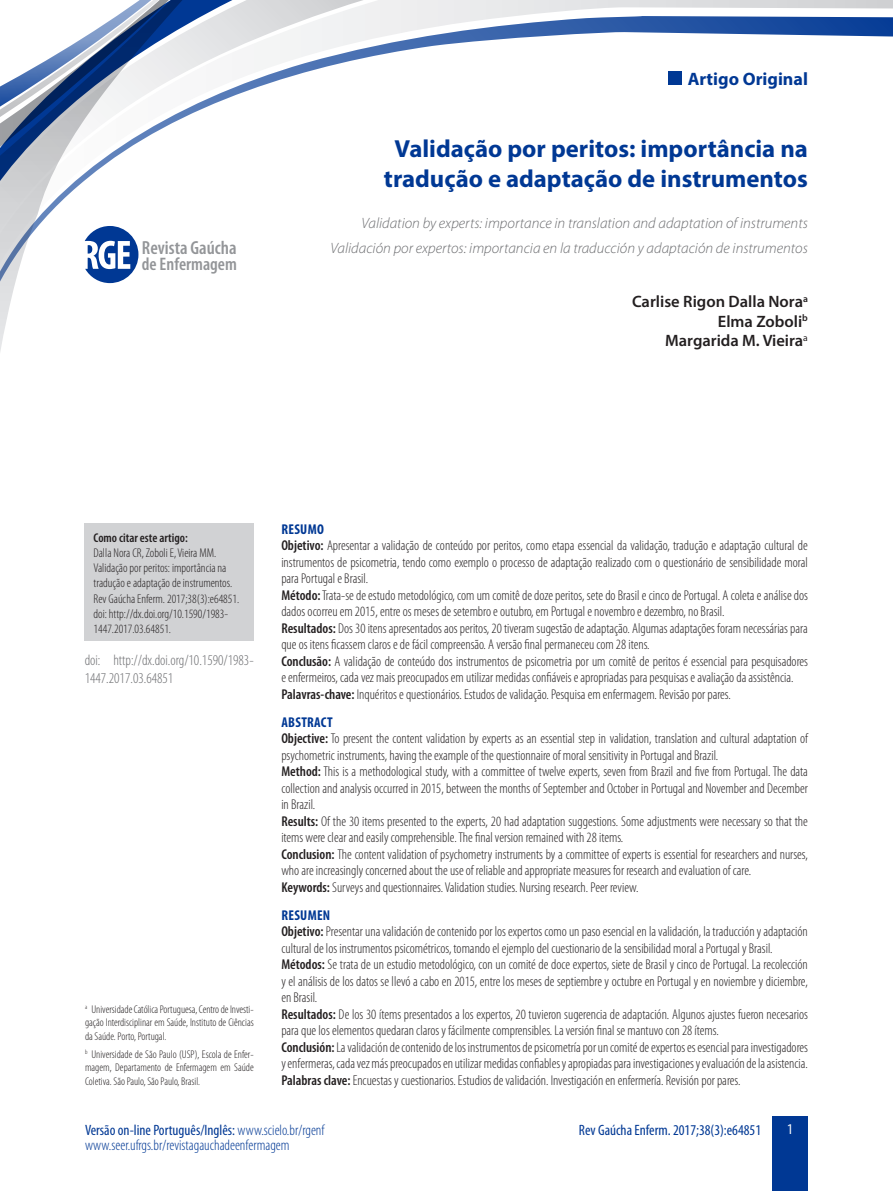
<style>
.page{position:relative;width:893px;height:1191px;background:#fff}
.page>*{position:absolute;margin:0;border:0;box-sizing:border-box;transform-origin:0 0}
.título1{font:700 24.75px/29.7px "Myriad Pro";color:#003894;text-align:center}
.t1{font:600 condensed 19.05px "Myriad Pro";color:#939598}
.t2{font:600 condensed 18.15px "Myriad Pro";color:#939598}
.t3{font:700 18px "Myriad Pro";color:#003894}
.autores{font:600 16.5px "Myriad Pro";color:#231f20}
.título2{font:italic 300 15px "Myriad Pro";color:#6c6d70}
.t4{font:condensed 15px "Myriad Pro";color:#003894}
.DOI{font:300 condensed 15px/18px "Myriad Pro";color:#6c6d70}
.t5{font:300 condensed 15px "Myriad Pro";color:#003894}
.t6{font:condensed 15px "Myriad Pro";color:#fff}
.resumo_texto{font:300 condensed 14.25px/16.5px "Myriad Pro";color:#231f20}
.resumo_título{font:700 condensed 14.25px "Myriad Pro";letter-spacing:.02em;color:#003894}
.como_citar_texto{font:300 condensed 12.75px/15.3px "Myriad Pro";color:#231f20}
.como_citar_título{font:600 condensed 12.75px "Myriad Pro";color:#231f20}
.rodapé{font:300 condensed 11.25px/13.5px "Myriad Pro";color:#231f20;text-align:justify}
.s1{font-weight:600}
.s2{font-weight:300}
</style>
<div class="page">
<div style="left:772px;top:1116px;width:36px;height:75px;background:#003894"></div>
<svg style="left:202px;top:0;width:691px;height:109px"></svg>
<svg style="left:0;top:0;width:202px;height:352px"></svg>
<svg style="left:85px;top:226px;width:53px;height:57px"></svg>
<div style="left:668px;top:72px;width:14px;height:13px;background:#003894"></div>
<div style="left:85px;top:523px;width:169px;height:118px;background:#d1d2d4"></div>
<h2 class="t1" style="left:142px;top:237px;width:96px">Revista Gaúcha</h2>
<p class="t2" style="left:142px;top:254px;width:96px">de Enfermagem</p>
<p class="t3" style="left:688px;top:67px;width:122px">Artigo Original</p>
<p class="título1" style="left:384px;top:133px;width:425px">Validação por peritos: importância na tradução e adaptação de instrumentos</p>
<p class="título2" style="left:361px;top:215px;width:448px">Validation by experts: importance in translation and adaptation of instruments</p>
<p class="título2" style="left:331px;top:240px;width:479px">Validación por expertos: importancia en la traducción y adaptación de instrumentos</p>
<p class="autores" style="left:632px;top:293px;width:177px">Carlise Rigon Dalla Nora<sup>a</sup></p>
<p class="autores" style="left:718px;top:312px;width:92px">Elma Zoboli<sup>b</sup></p>
<p class="autores" style="left:665px;top:332px;width:144px">Margarida M. Vieira<sup>a</sup></p>
<p class="como_citar_título" style="left:94px;top:530px;width:96px">Como citar este artigo:</p>
<p class="como_citar_texto" style="left:94px;top:545px;width:147px">Dalla Nora CR, Zoboli E, Vieira MM.<br>Validação por peritos: importância na tradução e adaptação de instrumentos.<br>Rev Gaúcha Enferm. 2017;38(3):e64851. doi: http://dx.doi.org/10.1590/1983- 1447.2017.03.64851.</p>
<p class="DOI" style="left:85px;top:651px;width:171px">doi: http://dx.doi.org/10.1590/1983-<br>1447.2017.03.64851</p>
<p class="rodapé" style="left:85px;top:1002px;width:170px"><sup>a</sup> Universidade Católica Portuguesa, Centro de Investi&shy;gação Interdisciplinar em Saúde, Instituto de Ciências da Saúde. Porto, Portugal.</p>
<p class="rodapé" style="left:85px;top:1047px;width:170px"><sup>b</sup> Universidade de São Paulo (USP), Escola de Enfer&shy;magem, Departamento de Enfermagem em Saúde Coletiva. São Paulo, São Paulo, Brasil.</p>
<p class="resumo_título" style="left:281px;top:521px;width:44px">RESUMO</p>
<p class="resumo_texto" style="left:281px;top:538px;width:528px;text-align:justify"><span class="s1">Objetivo:</span> Apresentar a validação de conteúdo por peritos, como etapa essencial da validação, tradução e adaptação cultural de instrumentos de psicometria, tendo como exemplo o processo de adaptação realizado com o questionário de sensibilidade moral para Portugal e Brasil.</p>
<p class="resumo_texto" style="left:281px;top:587px;width:528px"><span class="s1">Método:</span> Trata-se de estudo metodológico, com um comitê de doze peritos, sete do Brasil e cinco de Portugal. A coleta e análise dos dados ocorreu em 2015, entre os meses de setembro e outubro, em Portugal e novembro e dezembro, no Brasil.</p>
<p class="resumo_texto" style="left:281px;top:620px;width:528px"><span class="s1">Resultados:</span> Dos 30 itens apresentados aos peritos, 20 tiveram sugestão de adaptação. Algumas adaptações foram necessárias para que os itens ficassem claros e de fácil compreensão. A versão final permaneceu com 28 itens.</p>
<p class="resumo_texto" style="left:281px;top:653px;width:528px"><span class="s1">Conclusão:</span> A validação de conteúdo dos instrumentos de psicometria por um comitê de peritos é essencial para pesquisadores e enfermeiros, cada vez mais preocupados em utilizar medidas confiáveis e apropriadas para pesquisas e avaliação da assistência.</p>
<p class="resumo_texto" style="left:281px;top:686px;width:451px"><span class="s1">Palavras-chave:</span> Inquéritos e questionários. Estudos de validação. Pesquisa em enfermagem. Revisão por pares.</p>
<p class="resumo_título" style="left:281px;top:714px;width:53px">ABSTRACT</p>
<p class="resumo_texto" style="left:281px;top:730px;width:528px"><span class="s1">Objective:</span> To present the content validation by experts as an essential step in validation, translation and cultural adaptation of psychometric instruments, having the example of the questionnaire of moral sensitivity in Portugal and Brazil.</p>
<p class="resumo_texto" style="left:281px;top:763px;width:528px;text-align:justify"><span class="s1">Method:</span> This is a methodological study, with a committee of twelve experts, seven from Brazil and five from Portugal. The data collection and analysis occurred in 2015, between the months of September and October in Portugal and November and December in Brazil.</p>
<p class="resumo_texto" style="left:281px;top:813px;width:528px"><span class="s1">Results:</span> Of the 30 items presented to the experts, 20 had adaptation suggestions. Some adjustments were necessary so that the items were clear and easily comprehensible. The final version remained with 28 items.</p>
<p class="resumo_texto" style="left:281px;top:846px;width:528px"><span class="s1">Conclusion:</span> The content validation of psychometry instruments by a committee of experts is essential for researchers and nurses, who are increasingly concerned about the use of reliable and appropriate measures for research and evaluation of care.</p>
<p class="resumo_texto" style="left:281px;top:879px;width:359px"><span class="s1">Keywords:</span> Surveys and questionnaires. Validation studies. Nursing research. Peer review.</p>
<p class="resumo_título" style="left:281px;top:907px;width:50px">RESUMEN</p>
<p class="resumo_texto" style="left:281px;top:923px;width:528px"><span class="s1">Objetivo:</span> Presentar una validación de contenido por los expertos como un paso esencial en la validación, la traducción y adaptación cultural de los instrumentos psicométricos, tomando el ejemplo del cuestionario de la sensibilidad moral a Portugal y Brasil.</p>
<p class="resumo_texto" style="left:281px;top:956px;width:528px;text-align:justify"><span class="s1">Métodos:</span> Se trata de un estudio metodológico, con un comité de doce expertos, siete de Brasil y cinco de Portugal. La recolección y el análisis de los datos se llevó a cabo en 2015, entre los meses de septiembre y octubre en Portugal y en noviembre y diciembre, en Brasil.</p>
<p class="resumo_texto" style="left:281px;top:1006px;width:528px"><span class="s1">Resultados:</span> De los 30 ítems presentados a los expertos, 20 tuvieron sugerencia de adaptación. Algunos ajustes fueron necesarios para que los elementos quedaran claros y fácilmente comprensibles. La versión final se mantuvo con 28 ítems.</p>
<p class="resumo_texto" style="left:281px;top:1039px;width:528px"><span class="s1">Conclusión:</span> La validación de contenido de los instrumentos de psicometría por un comité de expertos es esencial para investigadores y enfermeras, cada vez más preocupados en utilizar medidas confiables y apropiadas para investigaciones y evaluación de la asistencia.</p>
<p class="resumo_texto" style="left:281px;top:1072px;width:461px"><span class="s1">Palabras clave:</span> Encuestas y cuestionarios. Estudios de validación. Investigación en enfermería. Revisión por pares.</p>
<p class="t4" style="left:85px;top:1122px;width:241px">Versão on-line Português/Inglês: <span class="s2">www.scielo.br/rgenf</span></p>
<p class="t4" style="left:579px;top:1122px;width:184px">Rev Gaúcha Enferm. 2017;38(3):e64851</p>
<p class="t6" style="left:787px;top:1121px;width:7px">1</p>
<p class="t5" style="left:85px;top:1137px;width:206px">www.seer.ufrgs.br/revistagauchadeenfermagem</p>
</div>
